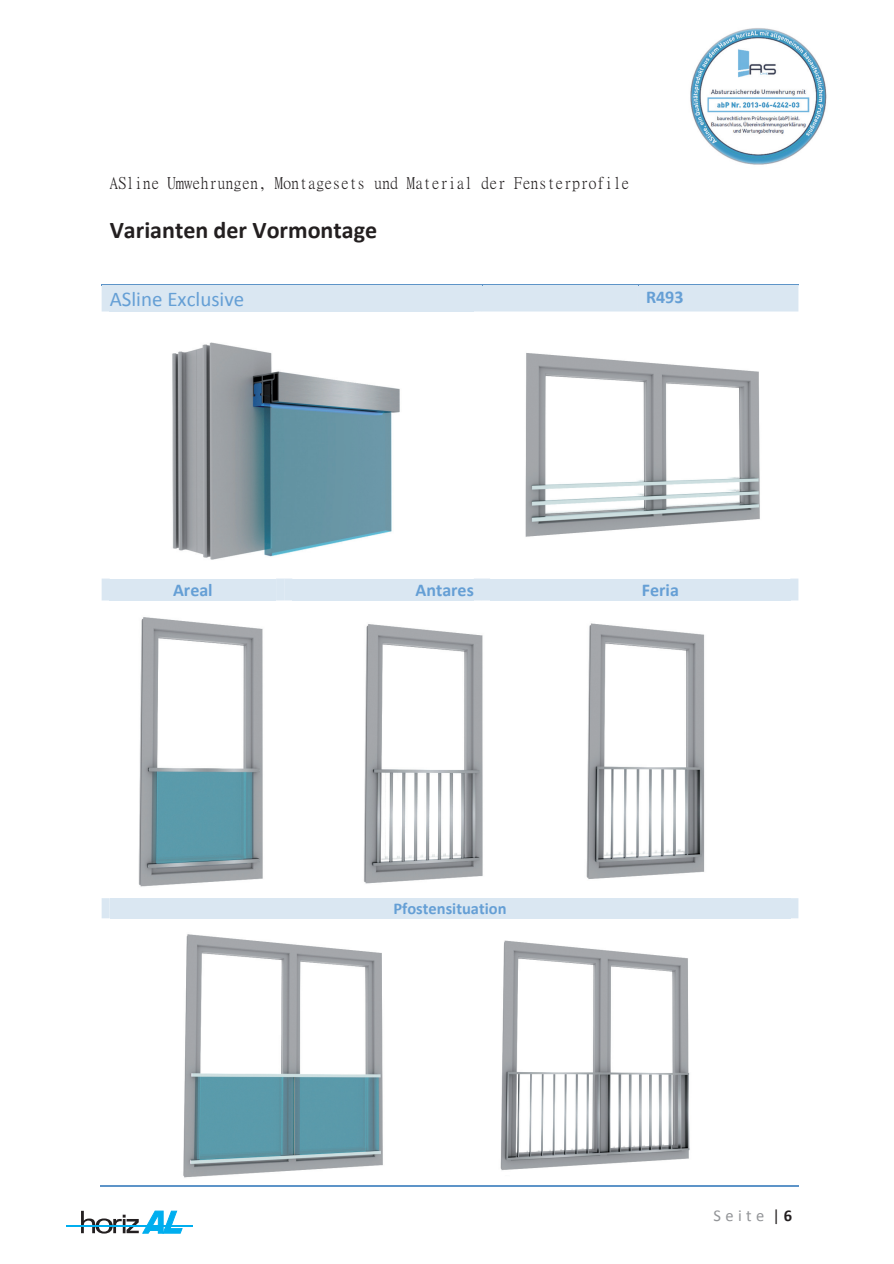
<style>
.page{position:relative;width:894px;height:1264px;background:#fff}
.page>*{position:absolute;margin:0;border:0;box-sizing:border-box;transform-origin:0 0}
.t1{font:700 24px "Calibri";color:#231f20}
.t2{font:21px "Calibri";color:#659fd5}
.t3{font:700 18px "Calibri";color:#659fd5}
.t4{font:16.5px "Ming Li U Ext B";letter-spacing:.005em;color:#231f20}
.t5{font:700 16.5px "Calibri";color:#659fd5}
.t6{font:16.5px "Calibri";letter-spacing:.27em;color:#939598}
.s1{color:#231f20}
.s2{font-weight:700;color:#231f20}
</style>
<div class="page">
<svg style="left:81px;top:1211px;width:101px;height:23px"></svg>
<hr style="left:66px;top:1226px;width:126px;height:1px;background:#00aeef">
<img style="left:690px;top:28px;width:137px;height:137px">
<div style="left:102px;top:287px;width:696px;height:25px;background:#dae7f2"></div>
<div style="left:646px;top:286px;width:144px;height:22px;background:#dae7f2"></div>
<hr style="left:102px;top:284px;width:380px;height:2px;background:#5d94c8">
<hr style="left:102px;top:286px;width:381px;height:1px;background:#dae7f2">
<hr style="left:482px;top:284px;width:156px;height:2px;background:#5d94c8">
<hr style="left:483px;top:286px;width:156px;height:1px;background:#dae7f2">
<hr style="left:638px;top:284px;width:160px;height:2px;background:#5d94c8">
<hr style="left:639px;top:286px;width:159px;height:1px;background:#dae7f2">
<div style="left:102px;top:579px;width:696px;height:21px;background:#dae7f2"></div>
<div style="left:490px;top:579px;width:300px;height:21px;background:#dae7f2"></div>
<svg style="left:102px;top:898px;width:696px;height:20px"></svg>
<div style="left:110px;top:898px;width:680px;height:20px;background:#dae7f2"></div>
<hr style="left:101px;top:1185px;width:183px;height:2px;background:#5d94c8">
<hr style="left:283px;top:1185px;width:199px;height:2px;background:#5d94c8">
<hr style="left:481px;top:1185px;width:157px;height:2px;background:#5d94c8">
<hr style="left:637px;top:1185px;width:161px;height:2px;background:#5d94c8">
<img style="left:172px;top:342px;width:228px;height:218px">
<img style="left:525px;top:353px;width:235px;height:184px">
<img style="left:363px;top:624px;width:120px;height:260px">
<img style="left:586px;top:623px;width:119px;height:256px">
<img style="left:138px;top:617px;width:125px;height:270px">
<img style="left:183px;top:934px;width:200px;height:244px">
<img style="left:500px;top:940px;width:190px;height:231px">
<p class="t4" style="left:110px;top:175px;width:521px">ASline Umwehrungen, Montagesets und Material der Fensterprofile</p>
<h1 class="t1" style="left:110px;top:214px;width:269px">Varianten der Vormontage</h1>
<p class="t2" style="left:110px;top:285px;width:136px">ASline Exclusive</p>
<p class="t3" style="left:646px;top:285px;width:39px">R493</p>
<p class="t3" style="left:173px;top:578px;width:41px">Areal</p>
<p class="t3" style="left:415px;top:578px;width:60px">Antares</p>
<p class="t3" style="left:642px;top:578px;width:39px">Feria</p>
<p class="t5" style="left:393px;top:898px;width:115px">Pfostensituation</p>
<p class="t6" style="left:713px;top:1205px;width:80px">Seite <span class="s1">|</span> <span class="s2">6</span></p>
<p class="t6" style="left:711px;top:1208px;width:81px">Seite <span class="s1">|</span><span class="s2">6</span></p>
</div>
